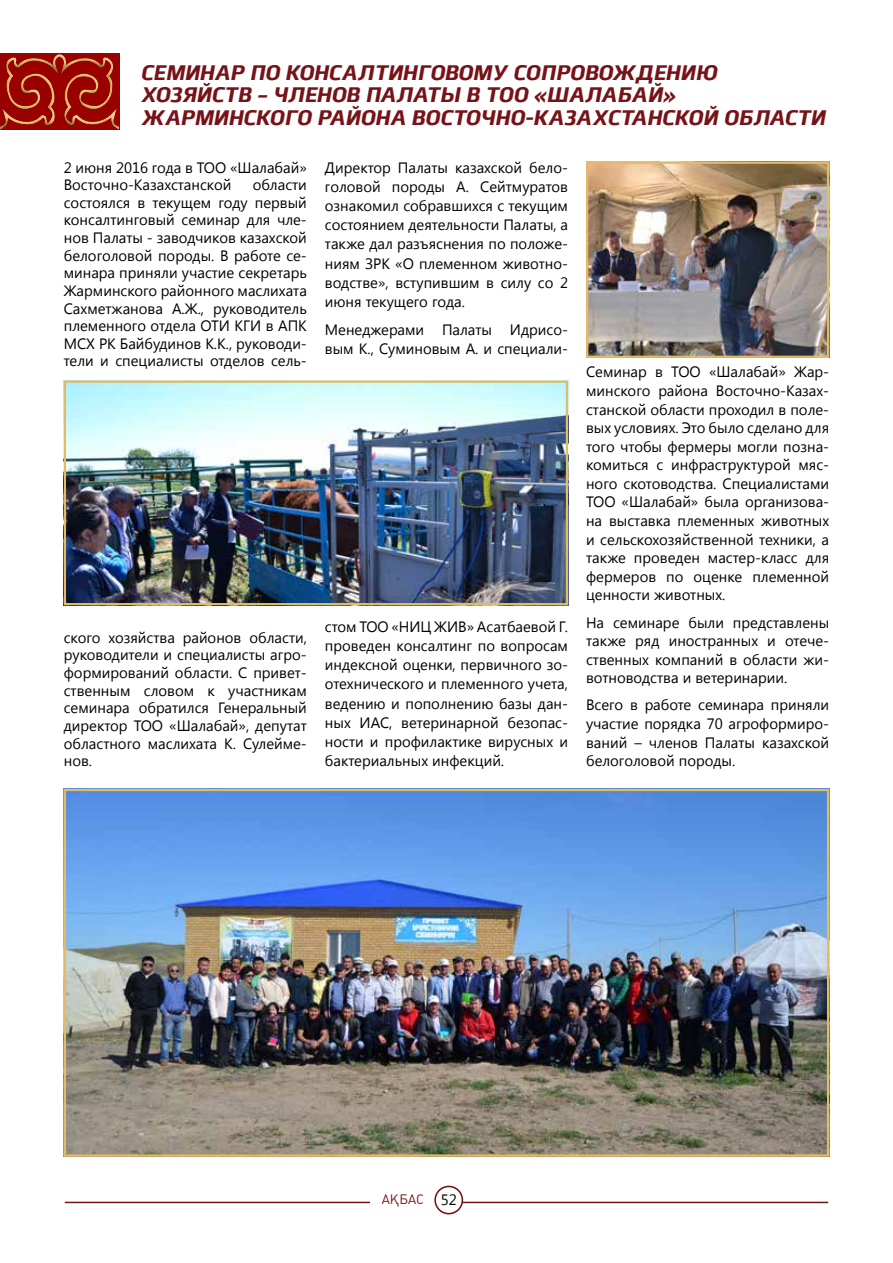
<style>
.page{position:relative;width:893px;height:1263px;background:#fff}
.page>*{position:absolute;margin:0;border:0;box-sizing:border-box;transform-origin:0 0}
.t1{font:italic 800 21px/22.5px "Juhl";letter-spacing:.01em;color:#771318}
.t2{font:15px/18.6px "Segoe UI";color:#000;text-align:justify}
.t3{font:13.5px "K Plumb";color:#771318}
.s1{font-family:"Segoe UI";font-size:15px;color:#000}
</style>
<div class="page">
<img style="left:589px;top:165px;width:237px;height:190px">
<div style="left:586px;top:162px;width:243px;height:196px;border:2px solid #e5ba64"></div>
<img style="left:67px;top:384px;width:498px;height:218px">
<div style="left:64px;top:381px;width:504px;height:224px;border:2px solid #e5ba64"></div>
<img style="left:67px;top:792px;width:759px;height:362px">
<div style="left:64px;top:789px;width:765px;height:368px;border:2px solid #e5ba64"></div>
<div style="left:0;top:52px;width:121px;height:76px;background:#900"></div>
<div style="left:0;top:54px;width:121px;height:77px;background:#000;opacity:.75"></div>
<hr style="left:462px;top:1202px;width:366px;height:1px;background:#771318">
<hr style="left:65px;top:1202px;width:305px;height:1px;background:#771318">
<svg style="left:434px;top:1186px;width:29px;height:28px"></svg>
<div style="left:436px;top:1187px;width:26px;height:26px;background:#fff;border-radius:50%"></div>
<h1 class="t1" style="left:140px;top:59px;width:578px">СЕМИНАР ПО КОНСАЛТИНГОВОМУ СОПРОВОЖДЕНИЮ<br>ХОЗЯЙ</h1>
<h1 class="t1" style="left:140px;top:82px;width:686px;text-indent:71px">СТВ – ЧЛЕНОВ ПАЛАТЫ В ТОО «ШАЛАБАЙ»<br>ЖАРМИНСКОГО РАЙОНА ВОСТОЧНО-КАЗАХСТАНСКОЙ ОБЛАСТИ</h1>
<p class="t2" style="left:64px;top:158px;width:245px;line-height:17.7px">2 июня 2016 года в ТОО «Шалабай»<br>Восточно-Казахстанской</p>
<p class="t2" style="left:325px;top:157px;width:245px;line-height:19.2px">Директор Палаты казахской бело&shy;головой породы А. Сейтмуратов ознакомил собравшихся с текущим состоянием деятельности Палаты, а также дал разъяснения по положе&shy;ниям ЗРК «О племенном животно&shy;водстве», вступившим в силу со 2 июня текущего года.</p>
<p class="t2" style="left:325px;top:319px;width:245px;line-height:19.2px">Менеджерами Палаты Идрисо&shy;вым К., Суминовым А. и специали-</p>
<p class="t2" style="left:64px;top:175px;width:245px;line-height:17.5px;text-indent:189px">области состоялся в текущем году первый консалтинговый семинар для чле&shy;нов Палаты - заводчиков казахской белоголовой породы. В работе се&shy;минара приняли участие секретарь Жарминского районного маслихата Сахметжанова А.Ж., руководитель племенного отдела ОТИ КГИ в АПК МСХ РК Байбудинов К.К., руководи&shy;тели и специалисты отделов сель-</p>
<p class="t2" style="left:586px;top:362px;width:245px">Семинар в ТОО «Шалабай» Жар&shy;минского района Восточно-Казах&shy;станской области проходил в поле&shy;вых условиях. Это было сделано для того чтобы фермеры могли позна&shy;комиться с инфраструктурой мяс&shy;ного скотоводства. Специалистами ТОО «Шалабай» была организова&shy;на выставка племенных животных и сельскохозяйственной техники, а также проведен мастер-класс для фермеров по оценке племенной ценности животных.</p>
<p class="t2" style="left:586px;top:612px;width:245px">На семинаре были представлены также ряд иностранных и отече&shy;ственных компаний в области жи&shy;вотноводства и ветеринарии.</p>
<p class="t2" style="left:586px;top:695px;width:245px">Всего в работе семинара приняли участие порядка 70 агроформиро&shy;ваний – членов Палаты казахской белоголовой породы.</p>
<p class="t2" style="left:325px;top:616px;width:245px;line-height:19.2px">стом ТОО «НИЦ ЖИВ» Асатбаевой Г. проведен консалтинг по вопросам индексной оценки, первичного зо&shy;отехнического и племенного учета, ведению и пополнению базы дан&shy;ных ИАС, ветеринарной безопас&shy;ности и профилактике вирусных и бактериальных инфекций.</p>
<p class="t2" style="left:64px;top:628px;width:245px;line-height:17.5px">ского хозяйства районов области, руководители и специалисты агро&shy;формирований области. С привет&shy;ственным словом к участникам семинара обратился Генеральный директор ТОО «Шалабай», депутат областного маслихата К. Сулейме&shy;нов.</p>
<p class="t3" style="left:382px;top:1192px;width:76px">Ақбас <span class="s1">52</span></p>
</div>
